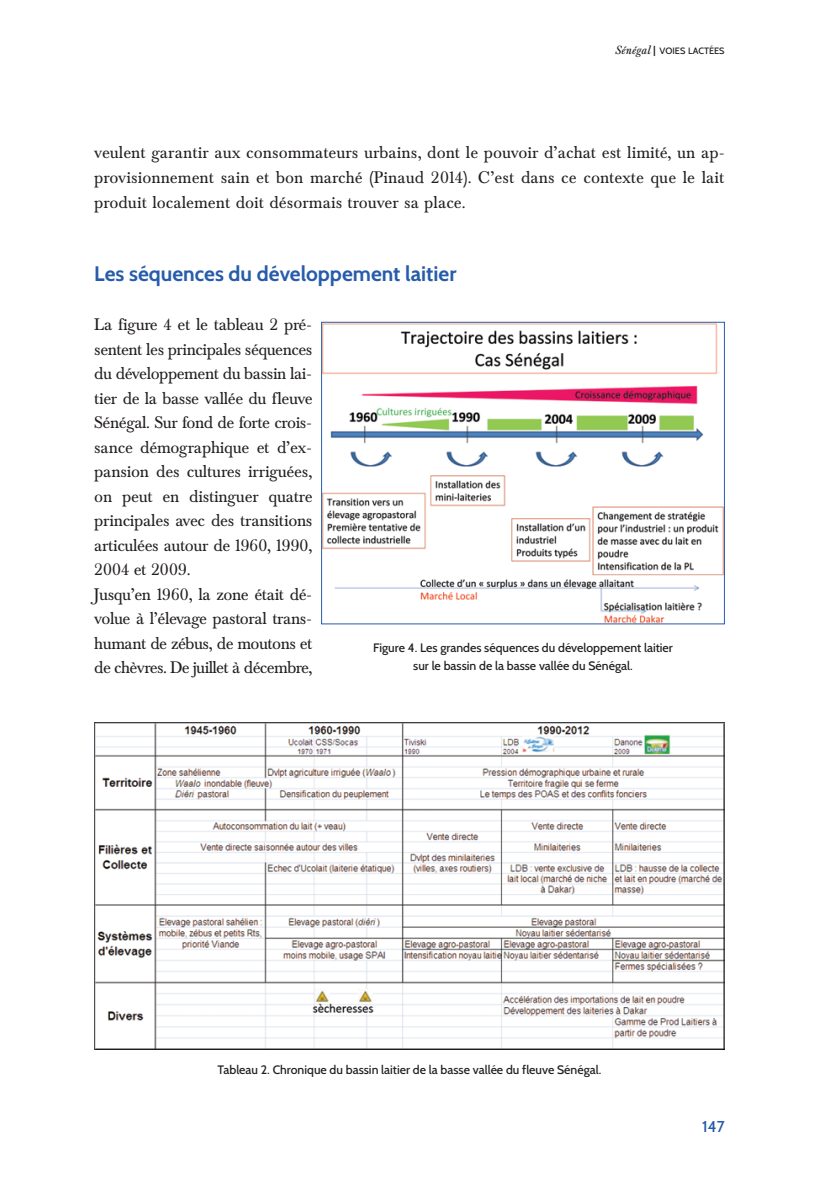
<style>
.page{position:relative;width:819px;height:1191px;background:#fff}
.page>*{position:absolute;margin:0;border:0;box-sizing:border-box;transform-origin:0 0}
.t1{font:700 21px "Cabin";color:#275caa}
.t2{font:17.5px/24.5px "Baskervald ADF Std";letter-spacing:-.025em;color:#231f20;text-align:justify}
.t3{font:500 15.75px "Cabin";color:#275caa}
.t4{font:500 12.25px/17.8px "Cabin";color:#231f20;text-align:center}
.t5{font:500 9.1px "Cabin";color:#231f20}
.s1{font-family:"Baskervald ADF Std";font-weight:400;font-style:italic;font-size:12.25px}
.s2{font-family:"Baskervald ADF Std";font-weight:700;font-size:12.25px}
</style>
<div class="page">
<img style="left:323px;top:324px;width:399px;height:298px">
<div style="left:321px;top:322px;width:403px;height:302px;border:1px solid #275caa"></div>
<img style="left:94px;top:722px;width:630px;height:327px">
<p class="t5" style="left:615px;top:47px;width:111px"><span class="s1">Sénégal</span> <span class="s2">|</span> VOIES LACTÉES</p>
<p class="t2" style="left:94px;top:142px;width:632px">veulent garantir aux consommateurs urbains, dont le pouvoir d’achat est limité, un ap&shy;provisionnement sain et bon marché (Pinaud 2014). C’est dans ce contexte que le lait produit localement doit désormais trouver sa place.</p>
<p class="t1" style="left:94px;top:265px;width:364px">Les séquences du développement laitier</p>
<p class="t2" style="left:94px;top:314px;width:220px;text-align:left">la figure 4 et le tableau 2 pré&shy;sentent les principales séquences du développement du bassin lai&shy;tier de la basse vallée du fleuve<br>Sénégal. Sur fond de forte crois&shy;sance démographique et d’ex&shy;pansion des cultures irriguées, on peut en distinguer quatre principales avec des transitions articulées autour de 1960, 1990,<br>2004 et 2009.<br>Jusqu’en 1960, la zone était dé&shy;volue à l’élevage pastoral trans&shy;humant de zébus, de moutons et de chèvres. De juillet à décembre,</p>
<p class="t4" style="left:373px;top:640px;width:301px">Figure 4. Les grandes séquences du développement laitier sur le bassin de la basse vallée du Sénégal.</p>
<p class="t4" style="left:217px;top:1061px;width:385px">Tableau 2. Chronique du bassin laitier de la basse vallée du fleuve Sénégal.</p>
<p class="t3" style="left:702px;top:1120px;width:24px">147</p>
</div>
